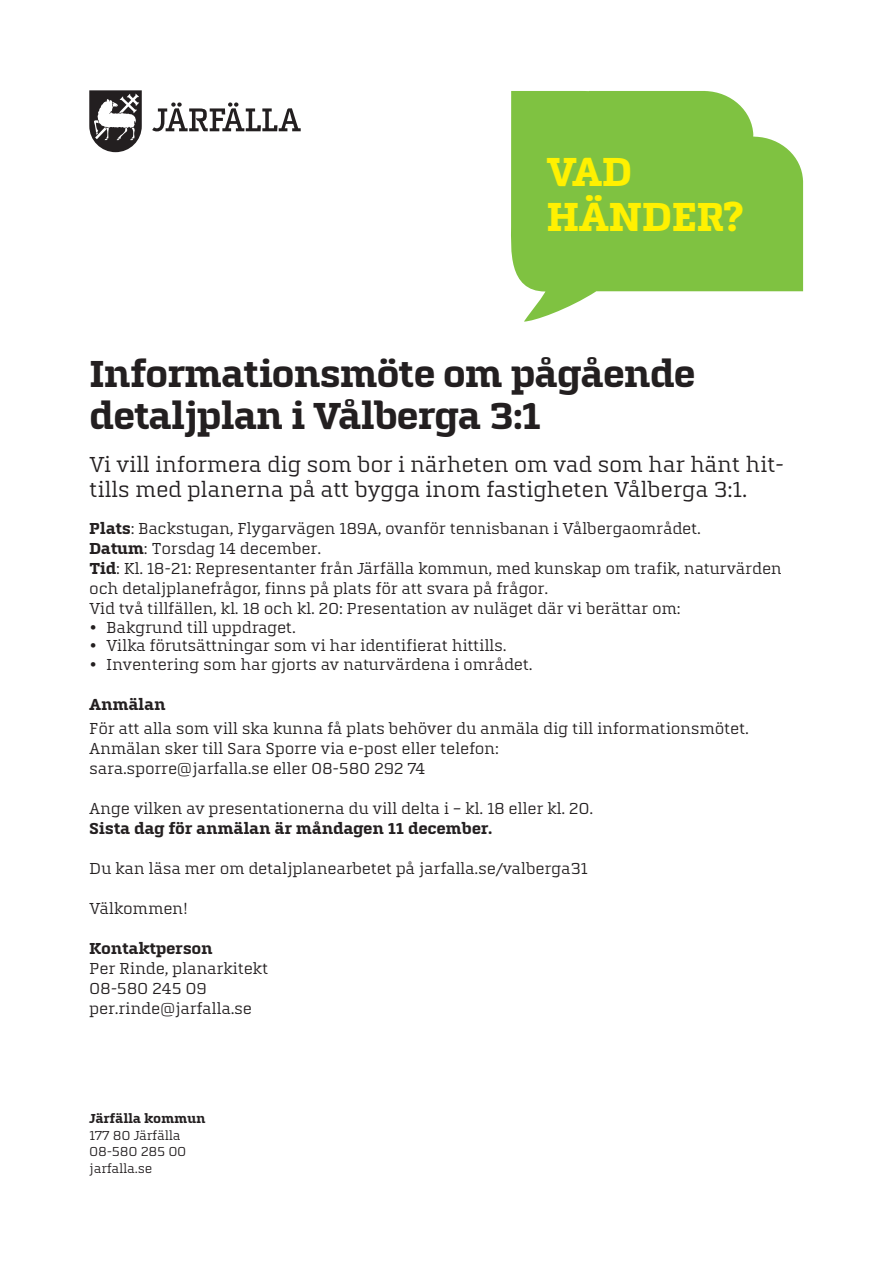
<style>
.page{position:relative;width:893px;height:1263px;background:#fff}
.page>*{position:absolute;margin:0;border:0;box-sizing:border-box;transform-origin:0 0}
.Text_i_pratbubbla{font:700 42px/45px "Quitador For Jarfalla";letter-spacing:-.03em;color:#fff101}
.Huvudrubrik{font:700 39px/42px "Quitador For Jarfalla";letter-spacing:-.04em;color:#231f20}
.Ingress{font:22.5px/25.5px "Quitador For Jarfalla";letter-spacing:-.02em;color:#231f20}
.Brödtext{font:16.5px/20px "Quitador For Jarfalla";letter-spacing:-.02em;color:#231f20}
.Brödtext-2{font:700 16.5px "Quitador For Jarfalla";letter-spacing:-.02em;color:#231f20}
.Underrubrik{font:700 16.5px "Quitador For Jarfalla";letter-spacing:-.02em;color:#231f20}
.t1{font:13.5px/16.5px "Quitador For Jarfalla";letter-spacing:-.02em;color:#231f20}
.t2{font:700 13.5px "Quitador For Jarfalla";letter-spacing:-.02em;color:#231f20}
.s1{font-weight:700}
</style>
<div class="page">
<svg style="left:511px;top:91px;width:292px;height:231px;fill:#7fc241"></svg>
<svg style="left:152px;top:102px;width:149px;height:29px"></svg>
<svg style="left:89px;top:90px;width:53px;height:62px"></svg>
<p class="Text_i_pratbubbla" style="left:546px;top:149px;width:200px">VAD<br>HÄNDER?</p>
<p class="Huvudrubrik" style="left:89px;top:353px;width:608px">Informationsmöte om pågående detaljplan i Vålberga 3:1</p>
<p class="Ingress" style="left:89px;top:451px;width:696px">Vi vill informera dig som bor i närheten om vad som har hänt hit&shy;tills med planerna på att bygga inom fastigheten Vålberga 3:1.</p>
<p class="Brödtext" style="left:89px;top:519px;width:613px"><span class="s1">Plats</span>: Backstugan, Flygarvägen 189A, ovanför tennisbanan i Vålbergaområdet.</p>
<p class="Brödtext" style="left:89px;top:539px;width:233px"><span class="s1">Datum</span>: Torsdag 14 december.</p>
<p class="Brödtext" style="left:89px;top:558px;width:694px"><span class="s1">Tid</span>: Kl. 18-21: Representanter från Järfälla kommun, med kunskap om trafik, naturvärden och detaljplanefrågor, finns på plats för att svara på frågor.</p>
<p class="Brödtext" style="left:89px;top:598px;width:593px">Vid två tillfällen, kl. 18 och kl. 20: Presentation av nuläget där vi berättar om:</p>
<p class="Brödtext" style="left:89px;top:617px;width:208px">• Bakgrund till uppdraget.</p>
<p class="Brödtext" style="left:89px;top:636px;width:419px">• Vilka förutsättningar som vi har identifierat hittills.</p>
<p class="Brödtext" style="left:89px;top:655px;width:445px">• Inventering som har gjorts av naturvärdena i området.</p>
<p class="Underrubrik" style="left:89px;top:695px;width:78px">Anmälan</p>
<p class="Brödtext" style="left:89px;top:719px;width:661px">För att alla som vill ska kunna få plats behöver du anmäla dig till informationsmötet.</p>
<p class="Brödtext" style="left:89px;top:739px;width:411px">Anmälan sker till Sara Sporre via e-post eller telefon:</p>
<p class="Brödtext" style="left:89px;top:759px;width:338px">sara.sporre@jarfalla.se eller 08-580 292 74</p>
<p class="Brödtext" style="left:89px;top:799px;width:505px">Ange vilken av presentationerna du vill delta i – kl. 18 eller kl. 20.</p>
<p class="Brödtext-2" style="left:89px;top:819px;width:405px">Sista dag för anmälan är måndagen 11 december.</p>
<p class="Brödtext" style="left:89px;top:858px;width:501px">Du kan läsa mer om detaljplanearbetet på jarfalla.se/valberga31</p>
<p class="Brödtext" style="left:89px;top:898px;width:100px">Välkommen!</p>
<p class="Brödtext-2" style="left:89px;top:939px;width:125px">Kontaktperson</p>
<p class="Brödtext" style="left:89px;top:958px;width:181px">Per Rinde, planarkitekt</p>
<p class="Brödtext" style="left:89px;top:978px;width:119px">08-580 245 09</p>
<p class="Brödtext" style="left:89px;top:998px;width:164px">per.rinde@jarfalla.se</p>
<p class="t2" style="left:89px;top:1111px;width:118px">Järfälla kommun</p>
<p class="t1" style="left:89px;top:1127px;width:99px">177 80 Järfälla<br>08-580 285 00 jarfalla.se</p>
</div>
